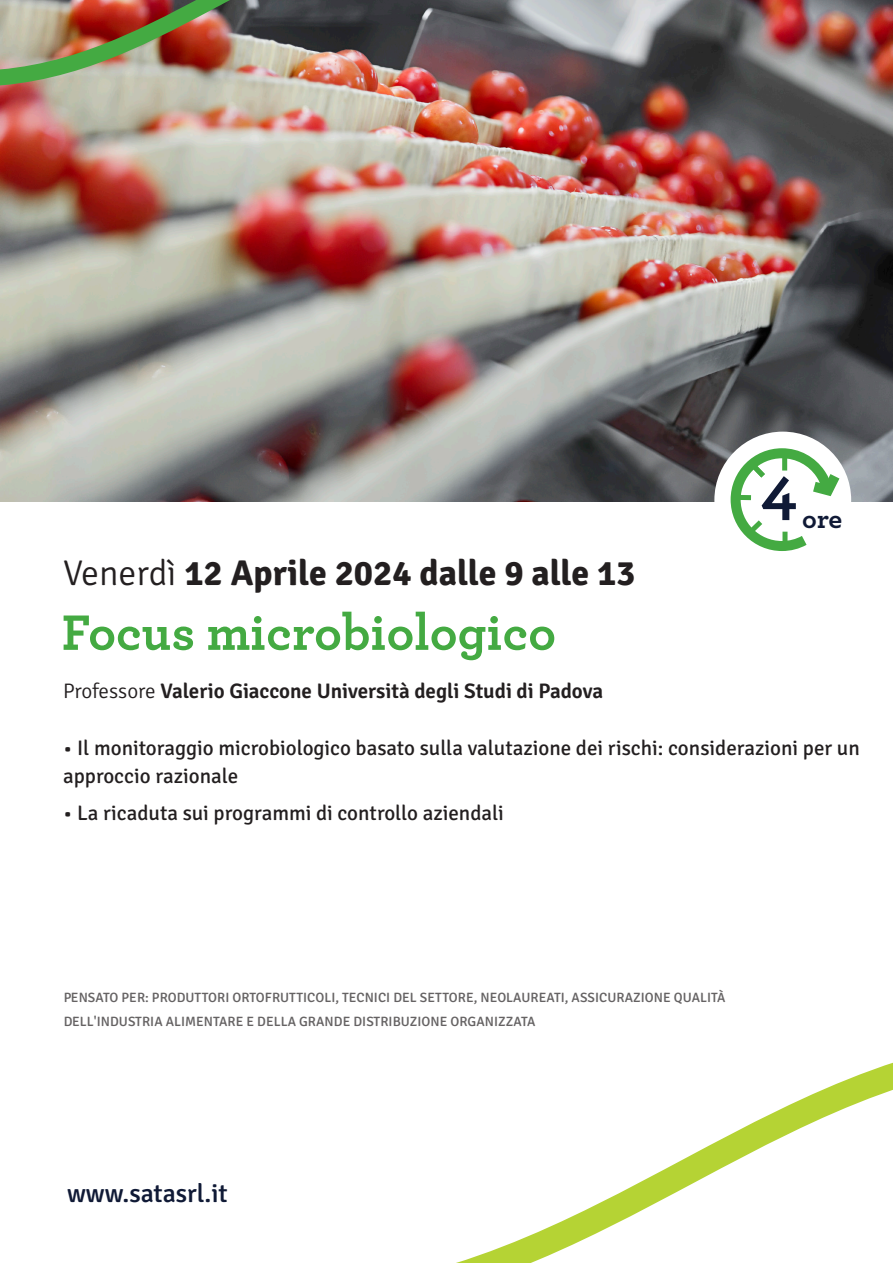
<style>
.page{position:relative;width:893px;height:1263px;background:#fff}
.page>*{position:absolute;margin:0;border:0;box-sizing:border-box;transform-origin:0 0}
.t1{font:700 66.15px "Archer";color:#101a36}
.t2{font:700 52.2px "Archer";color:#44aa42}
.t3{font:700 35.7px "Signika";color:#231f20}
.t4{font:700 27.6px "Archer";color:#101a36}
.t5{font:500 25.8px "Signika";color:#101a36}
.t6{font:21px/28.5px "Signika";color:#231f20}
.t7{font:600 21px "Signika";color:#231f20}
.t8{font:500 13.5px/24px "Signika";letter-spacing:.005em;color:#231f20}
.s1{font-weight:300}
</style>
<div class="page">
<img style="left:0;top:0;width:893px;height:502px">
<div style="left:714px;top:432px;width:137px;height:136px;background:#fff;border-radius:50%"></div>
<svg style="left:726px;top:443px;width:122px;height:108px"></svg>
<img style="left:0;top:0;width:525px;height:95px">
<svg style="left:456px;top:1062px;width:437px;height:201px"></svg>
<p class="t3" style="left:63px;top:547px;width:574px"><span class="s1">Venerdì</span> 12 Aprile 2024 dalle 9 alle 13</p>
<p class="t2" style="left:62px;top:591px;width:496px">Focus microbiologico</p>
<p class="t1" style="left:760px;top:438px;width:39px">4</p>
<p class="t4" style="left:802px;top:497px;width:42px">ore</p>
<p class="t7" style="left:63px;top:676px;width:542px"><span class="s1">Professore</span> Valerio Giaccone Università degli Studi di Padova</p>
<p class="t6" style="left:63px;top:732px;width:798px">• Il monitoraggio microbiologico basato sulla valutazione dei rischi: considerazioni per un approccio razionale</p>
<p class="t6" style="left:63px;top:797px;width:442px">• La ricaduta sui programmi di controllo aziendali</p>
<p class="t8" style="left:63px;top:984px;width:664px">PENSATO PER: PRODUTTORI ORTOFRUTTICOLI, TECNICI DEL SETTORE, NEOLAUREATI, ASSICURAZIONE QUALITÀ<br>DELL'INDUSTRIA ALIMENTARE E DELLA GRANDE DISTRIBUZIONE ORGANIZZATA</p>
<p class="t5" style="left:67px;top:1174px;width:162px">www.satasrl.it</p>
</div>
